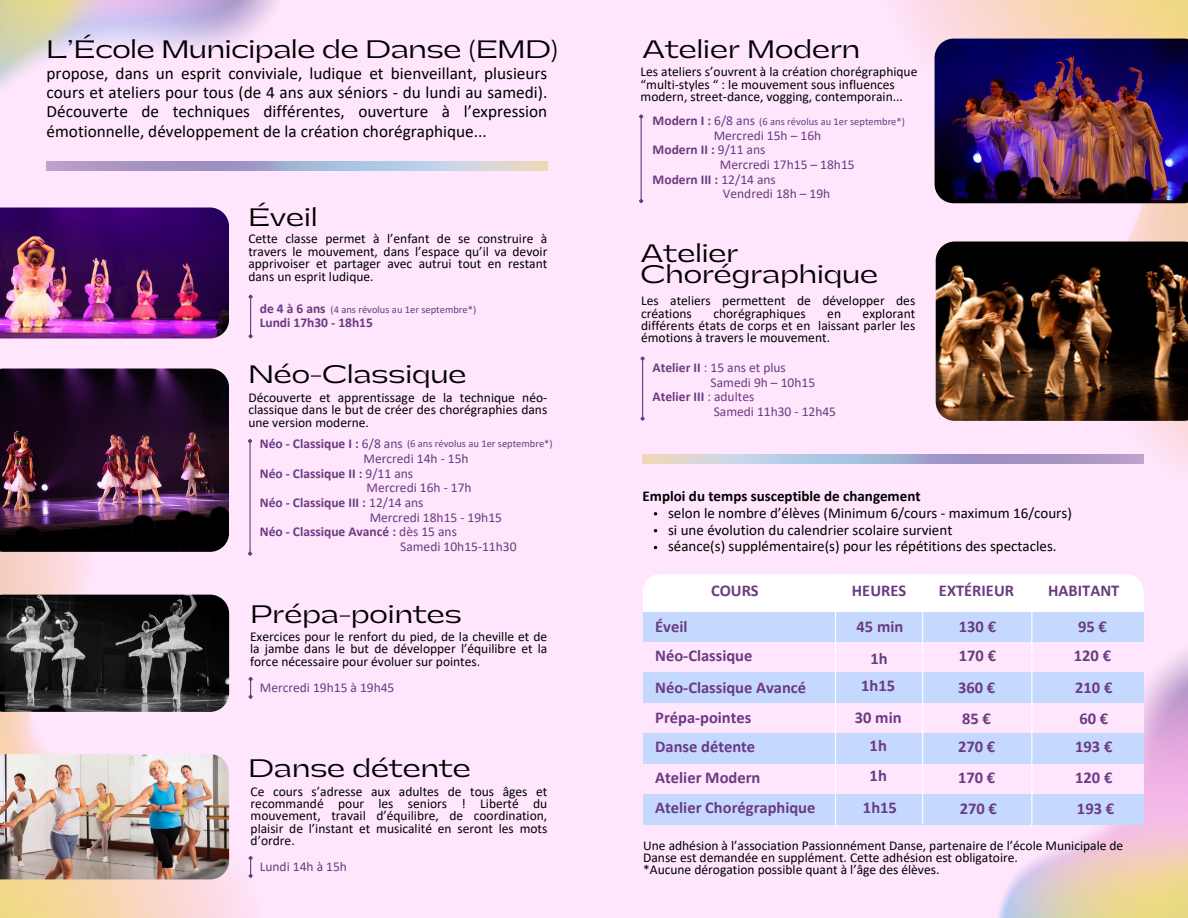
<style>
.page{position:relative;width:1188px;height:918px;background:#ffe6fc}
.page>*{position:absolute;margin:0;border:0;box-sizing:border-box;transform-origin:0 0}
.t1{font:24px/21.3px "Gatwick";color:#000}
.t2{font:17.25px/19.2px "Calibri";color:#000;text-align:justify}
.t3{font:700 16.5px "Calibri";color:#6b3b82}
.t4{font:15px "Calibri";color:#000}
.t5{font:700 15px "Calibri";color:#000}
.t6{font:13.5px/12.3px "Calibri";color:#000;text-align:justify}
.t7{font:13.5px "Calibri";color:#6b3b82}
.t8{font:700 13.5px/14.7px "Calibri";color:#6b3b82}
.t9{font:10.5px "Calibri";color:#6b3b82}
.s1{font-weight:400}
.s2{font-weight:700}
</style>
<div class="page">
<img style="left:0;top:552px;width:242px;height:366px">
<img style="left:0;top:369px;width:229px;height:183px">
<img style="left:0;top:595px;width:229px;height:117px">
<img style="left:716px;top:0;width:472px;height:468px">
<img style="left:936px;top:242px;width:252px;height:179px">
<img style="left:935px;top:39px;width:253px;height:164px">
<img style="left:0;top:208px;width:229px;height:130px">
<hr style="left:250px;top:298px;width:1px;height:37px;background:#6b3b82">
<svg style="left:248px;top:294px;width:5px;height:6px"></svg>
<svg style="left:248px;top:333px;width:5px;height:6px"></svg>
<hr style="left:249px;top:442px;width:2px;height:110px;background:#6b3b82">
<svg style="left:248px;top:439px;width:5px;height:5px"></svg>
<svg style="left:247px;top:550px;width:6px;height:6px"></svg>
<svg style="left:248px;top:676px;width:5px;height:23px"></svg>
<svg style="left:248px;top:856px;width:5px;height:22px"></svg>
<img style="left:0;top:754px;width:229px;height:125px">
<hr style="left:641px;top:118px;width:1px;height:82px;background:#6b3b82">
<svg style="left:639px;top:114px;width:5px;height:6px"></svg>
<svg style="left:639px;top:198px;width:5px;height:6px"></svg>
<hr style="left:642px;top:360px;width:1px;height:57px;background:#6b3b82">
<svg style="left:640px;top:356px;width:5px;height:6px"></svg>
<svg style="left:640px;top:415px;width:5px;height:6px"></svg>
<img style="left:643px;top:455px;width:500px;height:9px">
<div style="left:643px;top:574px;width:500px;height:35px;background:#fff;border-radius:17px"></div>
<div style="left:643px;top:591px;width:500px;height:21px;background:#fff"></div>
<div style="left:643px;top:612px;width:501px;height:30px;background:#c5d9ff"></div>
<div style="left:643px;top:673px;width:501px;height:30px;background:#c5d9ff"></div>
<div style="left:643px;top:734px;width:501px;height:30px;background:#c5d9ff"></div>
<div style="left:643px;top:794px;width:501px;height:31px;background:#c5d9ff"></div>
<hr style="left:835px;top:574px;width:1px;height:251px;background:#fff">
<hr style="left:922px;top:573px;width:1px;height:251px;background:#fff">
<hr style="left:1031px;top:576px;width:1px;height:250px;background:#fff">
<p class="t1" style="left:47px;top:39px;width:514px">L’École Municipale de Danse (EMD)</p>
<h5 class="t2" style="left:47px;top:65px;width:502px">propose, dans un esprit conviviale, ludique et bienveillant, plusieurs cours et ateliers pour tous (de 4 ans aux séniors - du lundi au samedi).<br>Découverte de techniques différentes, ouverture à l’expression émotionnelle, développement de la création chorégraphique...</h5>
<h1 class="t1" style="left:248px;top:208px;width:71px">Éveil</h1>
<p class="t6" style="left:248px;top:234px;width:301px">Cette classe permet à l’enfant de se construire à travers le mouvement, dans l’espace qu’il va devoir apprivoiser et partager avec autrui tout en restant dans un esprit ludique.</p>
<h6 class="t8" style="left:260px;top:302px;width:115px">de 4 à 6 ans<br>Lundi 17h30 - 18h15</h6>
<h5 class="t9" style="left:331px;top:305px;width:147px">(4 ans révolus au 1er septembre*)</h5>
<h6 class="t1" style="left:248px;top:365px;width:220px">Néo-Classique</h6>
<p class="t6" style="left:248px;top:392px;width:300px">Découverte et apprentissage de la technique néo&shy;classique dans le but de créer des chorégraphies dans une version moderne.</p>
<p class="t8" style="left:260px;top:438px;width:144px">Néo - Classique I : <span class="s1">6/8 ans</span></p>
<p class="t7" style="left:364px;top:453px;width:107px">Mercredi 14h - 15h</p>
<p class="t8" style="left:260px;top:467px;width:155px">Néo - Classique II : <span class="s1">9/11 ans</span></p>
<p class="t7" style="left:367px;top:482px;width:107px">Mercredi 16h - 17h</p>
<p class="t8" style="left:260px;top:496px;width:165px">Néo - Classique III : <span class="s1">12/14 ans</span></p>
<p class="t7" style="left:370px;top:511px;width:134px">Mercredi 18h15 - 19h15</p>
<p class="t8" style="left:260px;top:525px;width:199px">Néo - Classique Avancé : <span class="s1">dès 15 ans</span></p>
<p class="t7" style="left:400px;top:541px;width:118px">Samedi 10h15-11h30</p>
<p class="t9" style="left:407px;top:439px;width:147px">(6 ans révolus au 1er septembre*)</p>
<p class="t1" style="left:251px;top:604px;width:213px">Prépa-pointes</p>
<p class="t6" style="left:250px;top:631px;width:299px">Exercices pour le renfort du pied, de la cheville et de la jambe dans le but de développer l’équilibre et la force nécessaire pour évoluer sur pointes.</p>
<h1 class="t7" style="left:260px;top:682px;width:136px">Mercredi 19h15 à 19h45</h1>
<h6 class="t1" style="left:248px;top:759px;width:224px">Danse détente</h6>
<h6 class="t6" style="left:251px;top:786px;width:298px">Ce cours s’adresse aux adultes de tous âges et recommandé pour les seniors ! Liberté du mouvement, travail d’équilibre, de coordination, plaisir de l’instant et musicalité en seront les mots d’ordre.</h6>
<p class="t7" style="left:260px;top:861px;width:89px">Lundi 14h à 15h</p>
<h6 class="t1" style="left:642px;top:39px;width:220px">Atelier Modern</h6>
<h1 class="t6" style="left:641px;top:67px;width:278px;text-align:left">Les ateliers s’ouvrent à la création chorégraphique “multi-styles “ : le mouvement sous influences modern, street-dance, vogging, contemporain...</h1>
<h6 class="t8" style="left:653px;top:114px;width:104px">Modern I : <span class="s1">6/8 ans</span></h6>
<h6 class="t7" style="left:714px;top:130px;width:109px">Mercredi 15h – 16h</h6>
<p class="t8" style="left:653px;top:144px;width:114px">Modern II : <span class="s1">9/11 ans</span></p>
<p class="t7" style="left:720px;top:159px;width:136px">Mercredi 17h15 – 18h15</p>
<p class="t8" style="left:653px;top:173px;width:125px">Modern III : <span class="s1">12/14 ans</span></p>
<p class="t7" style="left:723px;top:188px;width:109px">Vendredi 18h – 19h</p>
<p class="t9" style="left:759px;top:117px;width:147px">(6 ans révolus au 1er septembre*)</p>
<h1 class="t1" style="left:641px;top:243px;width:239px">Atelier<br>Chorégraphique</h1>
<p class="t6" style="left:641px;top:296px;width:276px">Les ateliers permettent de développer des créations</p>
<p class="t6" style="left:713px;top:308px;width:94px">chorégraphiques</p>
<p class="t6" style="left:827px;top:308px;width:15px">en</p>
<p class="t6" style="left:641px;top:308px;width:276px;text-indent:221px">explorant différents états de corps et en laissant parler les émotions à travers le mouvement.</p>
<p class="t7" style="left:653px;top:362px;width:135px"><span class="s2">Atelier II</span> : 15 ans et plus</p>
<p class="t7" style="left:711px;top:376px;width:106px">Samedi 9h – 10h15</p>
<p class="t8" style="left:653px;top:390px;width:103px">Atelier III <span class="s1">: adultes</span></p>
<p class="t7" style="left:714px;top:406px;width:124px">Samedi 11h30 - 12h45</p>
<h1 class="t5" style="left:643px;top:490px;width:280px">Emploi du temps susceptible de changement</h1>
<h6 class="t4" style="left:668px;top:506px;width:405px">selon le nombre d’élèves (Minimum 6/cours - maximum 16/cours)</h6>
<h6 class="t4" style="left:668px;top:523px;width:286px">si une évolution du calendrier scolaire survient</h6>
<p class="t4" style="left:668px;top:540px;width:390px">séance(s) supplémentaire(s) pour les répétitions des spectacles.</p>
<h2 class="t3" style="left:711px;top:584px;width:49px">COURS</h2>
<h2 class="t3" style="left:852px;top:584px;width:56px">HEURES</h2>
<h2 class="t3" style="left:939px;top:584px;width:77px">EXTÉRIEUR</h2>
<h3 class="t3" style="left:1048px;top:584px;width:73px">HABITANT</h3>
<h3 class="t3" style="left:655px;top:619px;width:34px">Éveil</h3>
<h3 class="t3" style="left:655px;top:649px;width:99px">Néo-Classique</h3>
<h3 class="t3" style="left:655px;top:680px;width:152px">Néo-Classique Avancé</h3>
<p class="t3" style="left:655px;top:711px;width:98px">Prépa-pointes</p>
<h3 class="t3" style="left:655px;top:740px;width:102px">Danse détente</h3>
<h3 class="t3" style="left:655px;top:770px;width:107px">Atelier Modern</h3>
<h3 class="t3" style="left:655px;top:801px;width:162px">Atelier Chorégraphique</h3>
<h3 class="t3" style="left:857px;top:619px;width:48px">45 min</h3>
<h3 class="t3" style="left:870px;top:651px;width:19px">1h</h3>
<h3 class="t3" style="left:861px;top:679px;width:35px">1h15</h3>
<h3 class="t3" style="left:855px;top:711px;width:48px">30 min</h3>
<h3 class="t3" style="left:870px;top:739px;width:19px">1h</h3>
<h3 class="t3" style="left:870px;top:769px;width:19px">1h</h3>
<h3 class="t3" style="left:863px;top:801px;width:35px">1h15</h3>
<h3 class="t3" style="left:959px;top:619px;width:39px">130 €</h3>
<h3 class="t3" style="left:959px;top:649px;width:39px">170 €</h3>
<h3 class="t3" style="left:958px;top:680px;width:39px">360 €</h3>
<h3 class="t3" style="left:962px;top:712px;width:30px">85 €</h3>
<h3 class="t3" style="left:958px;top:740px;width:39px">270 €</h3>
<h3 class="t3" style="left:958px;top:770px;width:39px">170 €</h3>
<h3 class="t3" style="left:960px;top:802px;width:39px">270 €</h3>
<h3 class="t3" style="left:1078px;top:619px;width:30px">95 €</h3>
<h3 class="t3" style="left:1074px;top:649px;width:39px">120 €</h3>
<h3 class="t3" style="left:1075px;top:680px;width:39px">210 €</h3>
<h3 class="t3" style="left:1079px;top:712px;width:30px">60 €</h3>
<h3 class="t3" style="left:1075px;top:740px;width:39px">193 €</h3>
<h3 class="t3" style="left:1075px;top:770px;width:39px">120 €</h3>
<h3 class="t3" style="left:1077px;top:802px;width:39px">193 €</h3>
<h2 class="t6" style="left:643px;top:840px;width:482px;text-align:left">Une adhésion à l’association Passionnément Danse, partenaire de l’école Municipale de<br>Danse est demandée en supplément. Cette adhésion est obligatoire.<br>*Aucune dérogation possible quant à l’âge des élèves.</h2>
</div>
